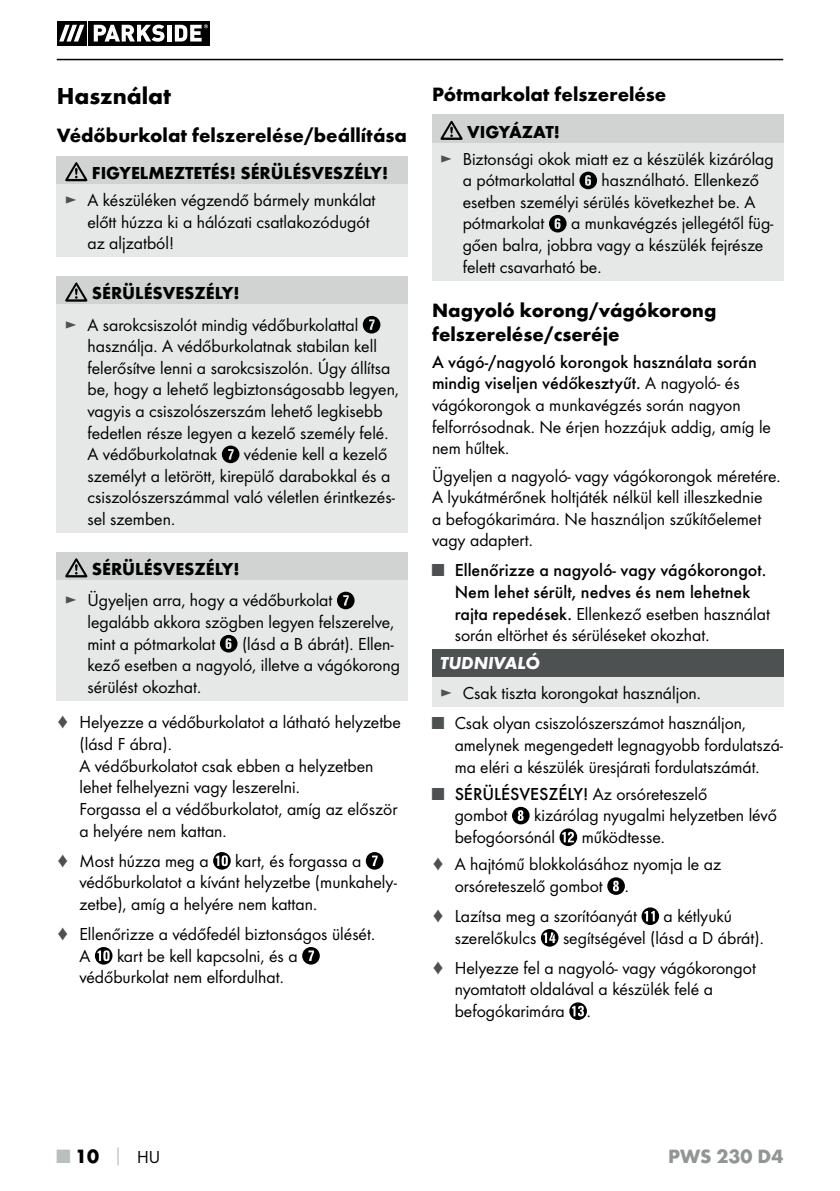
<style>
.page{position:relative;width:840px;height:1191px;background:#fff}
.page>*{position:absolute;margin:0;border:0;box-sizing:border-box;transform-origin:0 0}
.t1{font:700 24px "Futura";color:#000001}
.t2{font:700 20px/24px "Futura";color:#000001}
.t3{font:700 20px "Futura";color:#919596}
.t4{font:18px/21.6px "Futura Boo";color:#000001}
.t5{font:500 18px/21.6px "Futura";color:#000001}
.t6{font:700 18px "Futura";color:#000001}
.t7{font:italic 700 18px "Futura";color:#fff}
.s1{color:#4e5152}
.s2{font-family:"Futura Boo";font-weight:400}
.s3{font-family:"Futura Boo";font-weight:400;color:#4e5152}
.s4{font-family:"Futura";font-weight:500}
.s5{color:#babebf}
.s6{font-size:18px;color:#babebf}
.s7{font-family:"Futura Boo";font-weight:400;font-size:18px}
</style>
<div class="page">
<hr style="left:57px;top:59px;width:725px;height:1px;background:#000001">
<div style="left:57px;top:21px;width:30px;height:25px;background:#000001"></div>
<div style="left:88px;top:21px;width:122px;height:25px;background:#000001"></div>
<svg style="left:59px;top:25px;width:25px;height:17px"></svg>
<svg style="left:94px;top:25px;width:70px;height:17px"></svg>
<hr style="left:167px;top:25px;width:4px;height:17px;background:#fff">
<svg style="left:175px;top:24px;width:33px;height:18px"></svg>
<div style="left:57px;top:156px;width:351px;height:28px;background:#d1d3d2"></div>
<div style="left:57px;top:184px;width:351px;height:73px;background:#e6e8e7"></div>
<svg style="left:65px;top:162px;width:22px;height:19px"></svg>
<div style="left:57px;top:276px;width:351px;height:29px;background:#d1d3d2"></div>
<div style="left:57px;top:305px;width:351px;height:228px;background:#e6e8e7"></div>
<svg style="left:65px;top:282px;width:22px;height:20px"></svg>
<svg style="left:362px;top:316px;width:18px;height:17px"></svg>
<svg style="left:222px;top:445px;width:17px;height:18px"></svg>
<div style="left:57px;top:552px;width:351px;height:28px;background:#d1d3d2"></div>
<div style="left:57px;top:580px;width:351px;height:120px;background:#e6e8e7"></div>
<svg style="left:65px;top:558px;width:22px;height:19px"></svg>
<svg style="left:337px;top:591px;width:17px;height:18px"></svg>
<svg style="left:220px;top:635px;width:17px;height:17px"></svg>
<svg style="left:213px;top:852px;width:17px;height:17px"></svg>
<svg style="left:365px;top:852px;width:18px;height:17px"></svg>
<svg style="left:95px;top:947px;width:17px;height:17px"></svg>
<svg style="left:302px;top:947px;width:17px;height:17px"></svg>
<div style="left:432px;top:115px;width:350px;height:28px;background:#d1d3d2"></div>
<div style="left:432px;top:143px;width:350px;height:138px;background:#e6e8e7"></div>
<svg style="left:440px;top:121px;width:22px;height:19px"></svg>
<svg style="left:579px;top:172px;width:17px;height:17px"></svg>
<svg style="left:549px;top:215px;width:17px;height:17px"></svg>
<div style="left:432px;top:649px;width:350px;height:28px;background:#4e5152"></div>
<div style="left:432px;top:677px;width:350px;height:30px;background:#e6e8e7"></div>
<svg style="left:512px;top:807px;width:17px;height:17px"></svg>
<svg style="left:559px;top:828px;width:18px;height:18px"></svg>
<svg style="left:607px;top:877px;width:17px;height:18px"></svg>
<svg style="left:641px;top:907px;width:17px;height:18px"></svg>
<svg style="left:540px;top:929px;width:18px;height:17px"></svg>
<svg style="left:569px;top:1002px;width:17px;height:18px"></svg>
<h1 class="t1" style="left:57px;top:87px;width:116px">Használat</h1>
<p class="t2" style="left:57px;top:125px;width:351px">Védőburkolat felszerelése/beállítása</p>
<p class="t6" style="left:92px;top:166px;width:298px">FIGYELMEZTETÉS! SÉRÜLÉSVESZÉLY!</p>
<p class="t4" style="left:87px;top:190px;width:289px;text-indent:-23px"><span class="s1">►</span> A készüléken végzendő bármely munkálat előtt húzza ki a hálózati csatlakozódugót az aljzatból!</p>
<p class="t6" style="left:92px;top:286px;width:149px">SÉRÜLÉSVESZÉLY!</p>
<p class="t4" style="left:87px;top:315px;width:313px;text-indent:-23px"><span class="s1">►</span> A sarokcsiszolót mindig védőburkolattal használja. A védőburkolatnak stabilan kell felerősítve lenni a sarokcsiszolón. Úgy állítsa be, hogy a lehető legbiztonságosabb legyen, vagyis a csiszolószerszám lehető legkisebb fedetlen része legyen a kezelő személy felé.<br>A védőburkolatnak</p>
<p class="t4" style="left:87px;top:444px;width:309px;text-indent:156px">védenie kell a kezelő személyt a letörött, kirepülő darabokkal és a csiszolószerszámmal való véletlen érintkezés&shy;sel szemben.</p>
<p class="t6" style="left:92px;top:562px;width:149px">SÉRÜLÉSVESZÉLY!</p>
<p class="t4" style="left:87px;top:590px;width:308px;text-indent:-23px"><span class="s1">►</span> Ügyeljen arra, hogy a védőburkolat legalább akkora szögben legyen felszerelve, mint a pótmarkolat</p>
<p class="t4" style="left:87px;top:633px;width:314px;text-indent:154px">(lásd a B ábrát). Ellen&shy;kező esetben a nagyoló, illetve a vágókorong sérülést okozhat.</p>
<p class="t4" style="left:79px;top:712px;width:323px;text-indent:-23px"><span class="s1">♦</span> Helyezze a védőburkolatot a látható helyzetbe (lásd F ábra).<br>A védőburkolatot csak ebben a helyzetben lehet felhelyezni vagy leszerelni.<br>Forgassa el a védőburkolatot, amíg az először a helyére nem kattan.</p>
<p class="t4" style="left:57px;top:850px;width:153px"><span class="s1">♦</span> Most húzza meg a</p>
<p class="t4" style="left:79px;top:850px;width:319px;text-indent:156px">kart, és forgassa a védőburkolatot a kívánt helyzetbe (munkahely&shy;zetbe), amíg a helyére nem kattan.</p>
<p class="t4" style="left:79px;top:924px;width:297px;text-indent:-23px"><span class="s1">♦</span> Ellenőrizze a védőfedél biztonságos ülését.<br>A</p>
<p class="t4" style="left:79px;top:945px;width:220px;text-indent:38px">kart be kell kapcsolni, és a védőburkolat nem elfordulhat.</p>
<p class="t2" style="left:432px;top:84px;width:236px">Pótmarkolat felszerelése</p>
<p class="t6" style="left:467px;top:124px;width:94px">VIGYÁZAT!</p>
<p class="t4" style="left:462px;top:149px;width:312px;text-indent:-23px"><span class="s1">►</span> Biztonsági okok miatt ez a készülék kizárólag a pótmarkolattal</p>
<p class="t4" style="left:462px;top:170px;width:297px;text-indent:139px">használható. Ellenkező esetben személyi sérülés következhet be. A pótmarkolat</p>
<p class="t4" style="left:462px;top:214px;width:312px;text-indent:108px">a munkavégzés jellegétől füg&shy;gően balra, jobbra vagy a készülék fejrésze felett csavarható be.</p>
<p class="t2" style="left:432px;top:299px;width:286px">Nagyoló korong/vágókorong felszerelése/cseréje</p>
<p class="t5" style="left:432px;top:352px;width:326px">A vágó-/nagyoló korongok használata során mindig viseljen védőkesztyűt. <span class="s2">A nagyoló- és</span></p>
<p class="t4" style="left:432px;top:395px;width:340px">vágókorongok a munkavégzés során nagyon felforrósodnak. Ne érjen hozzájuk addig, amíg le nem hűltek.</p>
<p class="t4" style="left:432px;top:466px;width:350px">Ügyeljen a nagyoló- vagy vágókorongok méretére.<br>A lyukátmérőnek holtjáték nélkül kell illeszkednie<br>a befogókarimára. Ne használjon szűkítőelemet vagy adaptert.</p>
<p class="t5" style="left:432px;top:561px;width:336px;text-align:center"><span class="s3">■</span> Ellenőrizze a nagyoló- vagy vágókorongot.<br>Nem lehet sérült, nedves és nem lehetnek</p>
<p class="t4" style="left:454px;top:604px;width:316px"><span class="s4">rajta repedések.</span> Ellenkező esetben használat során eltörhet és sérüléseket okozhat.</p>
<p class="t7" style="left:440px;top:657px;width:101px">TUDNIVALÓ</p>
<p class="t4" style="left:440px;top:683px;width:262px"><span class="s1">►</span> Csak tiszta korongokat használjon.</p>
<p class="t4" style="left:454px;top:713px;width:330px;text-indent:-23px"><span class="s1">■</span> Csak olyan csiszolószerszámot használjon, amelynek megengedett legnagyobb fordulatszá&shy;ma eléri a készülék üresjárati fordulatszámát.</p>
<p class="t5" style="left:432px;top:784px;width:276px"><span class="s3">■</span> SÉRÜLÉSVESZÉLY! <span class="s2">Az orsóreteszelő</span></p>
<p class="t4" style="left:454px;top:805px;width:54px">gombot</p>
<p class="t4" style="left:454px;top:805px;width:323px;text-indent:79px">kizárólag nyugalmi helyzetben lévő befogóorsónál</p>
<p class="t4" style="left:432px;top:824px;width:290px;line-height:27.2px;text-indent:150px">működtesse.<br><span class="s1">♦</span> A hajtómű blokkolásához nyomja le az</p>
<p class="t4" style="left:432px;top:872px;width:206px;line-height:30px;text-indent:23px">orsóreteszelő gombot . <span class="s1">♦</span> Lazítsa meg a szorítóanyát</p>
<p class="t4" style="left:663px;top:906px;width:70px">a kétlyukú</p>
<p class="t4" style="left:432px;top:923px;width:333px;line-height:30px;text-indent:131px">segítségével (lásd a D ábrát). <span class="s1">♦</span> Helyezze fel a nagyoló- vagy vágókorongot</p>
<p class="t4" style="left:454px;top:979px;width:259px">nyomtatott oldalával a készülék felé a befogókarimára .</p>
<p class="t4" style="left:454px;top:927px;width:83px">szerelőkulcs</p>
<p class="t2" style="left:57px;top:1145px;width:105px"><span class="s5">■</span> 10 <span class="s6">│</span> <span class="s7">HU</span></p>
<p class="t3" style="left:667px;top:1148px;width:117px">PWS 230 D4</p>
</div>
